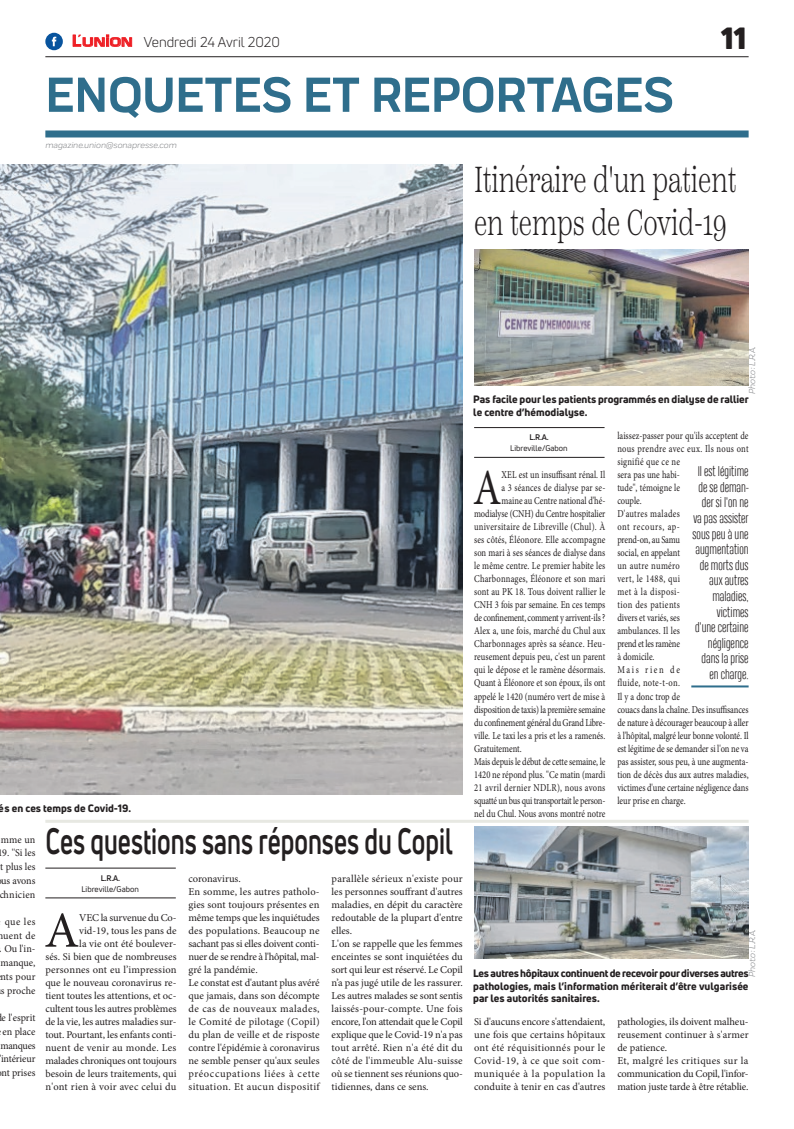
<style>
.page{position:relative;width:794px;height:1129px;background:#fff}
.page>*{position:absolute;margin:0;border:0;box-sizing:border-box;transform-origin:0 0}
.t1{font:700 51px "Praktika";color:#2f6e8c}
.t2{font:50.5px "Minion Pro";color:#231f20;scale:.81 1}
.t3{font:50.5px "Minion Pro";color:#231f20}
.t4{font:300 36px/43.2px "Scotch Text";color:#231f20;scale:.71 1}
.t5{font:700 36px "Uni Neue";color:#231f20;scale:.69 1}
.t6{font:900 30px "Uni Neue";color:#231f20}
.t7{font:14px "Uni Neue";color:#231f20}
.t8{font:300 13px/15.6px "Heading Compressed Pro";color:#231f20;text-align:right}
.t9{font:10.5px/13px "Minion Pro";color:#231f20}
.t10{font:10.5px/13px "Minion Pro";color:#231f20;scale:.81 1}
.t11{font:800 10.5px/12.6px "Uni Neue";color:#231f20}
.t12{font:10.5px/13.7px "Minion Pro";color:#231f20;text-align:justify;scale:.96 1}
.t13{font:10.5px "Minion Pro";letter-spacing:.02em;color:#231f20;scale:.81 1}
.t14{font:10.5px "Minion Pro";letter-spacing:-.025em;color:#231f20;scale:.81 1}
.t15{font:10.5px "Minion Pro";letter-spacing:.03em;color:#231f20;scale:.81 1}
.t16{font:10.5px "Minion Pro";letter-spacing:-.02em;color:#231f20;scale:.81 1}
.t17{font:italic 9px "Praktika";color:#818386}
.t18{font:8px "Uni Neue";color:#231f20}
.t19{font:700 8px "Uni Neue";color:#231f20}
.s1{font-family:"Eurostile";font-weight:600;font-size:15px;color:#ee1d23}
.s2{font-family:"Eurostile";font-weight:600;font-size:11.4px;color:#ee1d23}
</style>
<div class="page">
<hr style="left:45px;top:56px;width:703px;height:1px;background:#231f20">
<div style="left:45px;top:130px;width:703px;height:7px;background:#2f6e8c"></div>
<svg style="left:72px;top:34px;width:60px;height:13px"></svg>
<div style="left:45px;top:33px;width:18px;height:17px;background:#08549e;border-radius:50%"></div>
<svg style="left:52px;top:37px;width:4px;height:9px"></svg>
<hr style="left:474px;top:457px;width:130px;height:1px;background:#231f20">
<hr style="left:474px;top:427px;width:130px;height:1px;background:#231f20">
<hr style="left:691px;top:685px;width:57px;height:2px;background:#2f6e8c">
<img style="left:474px;top:249px;width:274px;height:137px">
<hr style="left:45px;top:819px;width:703px;height:3px;background:#e7e8e2">
<hr style="left:45px;top:897px;width:131px;height:1px;background:#231f20">
<hr style="left:45px;top:867px;width:131px;height:1px;background:#231f20">
<img style="left:474px;top:826px;width:274px;height:132px">
<img style="left:0;top:164px;width:463px;height:630px">
<h3 class="t7" style="left:72px;top:33px;width:209px"><span class="s1">L</span><span class="s2">UNION</span> Vendredi 24 Avril 2020</h3>
<h3 class="t6" style="left:721px;top:17px;width:27px">11</h3>
<h1 class="t1" style="left:45px;top:54px;width:630px">ENQUETES ET REPORTAGES</h1>
<p class="t17" style="left:45px;top:139px;width:133px">magazine.union@sonapresse.com</p>
<h3 class="t4" style="left:474px;top:158px;width:371px">Itinéraire d'un patient en temps de Covid-19</h3>
<p class="t11" style="left:-1px;top:802px;width:134px">és en ces temps de Covid-19.</p>
<p class="t12" style="left:1px;top:832px;width:37px">mme un</p>
<p class="t12" style="left:-1px;top:846px;width:39px">9. ''Si les t plus les us avons chnicien</p>
<p class="t12" style="left:-2px;top:914px;width:41px;text-align:right">que les nuent de . Ou l'in&shy;manque, nts pour s proche</p>
<p class="t12" style="left:-1px;top:1010px;width:39px;text-align:center">e l'esprit en place manques 'intérieur nt prises</p>
<h3 class="t5" style="left:45px;top:818px;width:592px">Ces questions sans réponses du Copil</h3>
<p class="t19" style="left:101px;top:873px;width:21px">L.R.A.</p>
<p class="t18" style="left:82px;top:883px;width:59px">Libreville/Gabon</p>
<p class="t9" style="left:188px;top:871px;width:133px">coronavirus.<br>En somme, les autres patholo&shy;gies sont toujours présentes en même temps que les inquiétudes des populations. Beaucoup ne sachant pas si elles doivent conti&shy;nuer de se rendre à l'hôpital, mal&shy;gré la pandémie.<br>Le constat est d'autant plus avéré que jamais, dans son décompte de cas de nouveaux malades, le Comité de pilotage (Copil) du plan de veille et de risposte contre l'épidémie à coronavirus ne semble penser qu'aux seules préoccupations liées à cette situation. Et aucun dispositif</p>
<p class="t9" style="left:332px;top:871px;width:133px">parallèle sérieux n'existe pour les personnes souffrant d'autres maladies, en dépit du caractère redoutable de la plupart d'entre elles.<br>L'on se rappelle que les femmes enceintes se sont inquiétées du sort qui leur est réservé. Le Copil n’a pas jugé utile de les rassurer.<br>Les autres malades se sont sentis laissés-pour-compte. Une fois encore, l'on attendait que le Copil explique que le Covid-19 n'a pas tout arrêté. Rien n'a été dit du côté de l'immeuble Alu-suisse où se tiennent ses réunions quo&shy;tidiennes, dans ce sens.</p>
<h2 class="t3" style="left:44px;top:896px;width:36px">A</h2>
<p class="t9" style="left:45px;top:910px;width:133px;text-align:right">VEC la survenue du Co-<br>vid-19, tous les pans de<br>la vie ont été boulever-<br>sés. Si bien que de nombreuses personnes ont eu l’impression que le nouveau coronavirus re&shy;tient toutes les attentions, et oc&shy;cultent tous les autres problèmes de la vie, les autres maladies sur&shy;tout. Pourtant, les enfants conti&shy;nuent de venir au monde. Les malades chroniques ont toujours besoin de leurs traitements, qui n'ont rien à voir avec celui du</p>
<p class="t17" style="left:746px;top:394px;width:49px;rotate:-90deg">Photo : L.R.A.</p>
<p class="t11" style="left:473px;top:392px;width:277px">Pas facile pour les patients programmés en dialyse de rallier le centre d’hémodialyse.</p>
<p class="t19" style="left:529px;top:432px;width:21px">L.R.A.</p>
<p class="t18" style="left:510px;top:443px;width:59px">Libreville/Gabon</p>
<h2 class="t2" style="left:473px;top:454px;width:36px">A</h2>
<p class="t10" style="left:501px;top:468px;width:130px">XEL est un insuffisant rénal. Il</p>
<p class="t13" style="left:501px;top:481px;width:130px">a 3 séances de dialyse par se-</p>
<p class="t10" style="left:501px;top:494px;width:130px">maine au Centre national d'hé-</p>
<p class="t10" style="left:474px;top:507px;width:163px">modialyse (CNH) du Centre hospitalier</p>
<p class="t15" style="left:474px;top:520px;width:163px">universitaire de Libreville (Chul). À</p>
<p class="t13" style="left:474px;top:533px;width:164px">ses côtés, Éléonore. Elle accompagne</p>
<p class="t10" style="left:474px;top:546px;width:163px">son mari à ses séances de dialyse dans</p>
<p class="t10" style="left:474px;top:559px;width:163px">le même centre. Le premier habite les</p>
<p class="t13" style="left:474px;top:572px;width:163px">Charbonnages, Éléonore et son mari</p>
<p class="t10" style="left:474px;top:585px;width:164px">sont au PK 18. Tous doivent rallier le</p>
<p class="t10" style="left:474px;top:598px;width:164px">CNH 3 fois par semaine. En ces temps</p>
<p class="t14" style="left:474px;top:611px;width:163px">de confinement, comment y arrivent-ils ?</p>
<p class="t10" style="left:474px;top:624px;width:163px">Alex a, une fois, marché du Chul aux</p>
<p class="t13" style="left:474px;top:637px;width:163px">Charbonnages après sa séance. Heu-</p>
<p class="t10" style="left:474px;top:650px;width:164px">reusement depuis peu, c'est un parent</p>
<p class="t10" style="left:474px;top:663px;width:164px">qui le dépose et le ramène désormais.</p>
<p class="t10" style="left:474px;top:676px;width:163px">Quant à Éléonore et son époux, ils ont</p>
<p class="t10" style="left:474px;top:689px;width:163px">appelé le 1420 (numéro vert de mise à</p>
<p class="t16" style="left:474px;top:702px;width:163px">disposition de taxis) la première semaine</p>
<p class="t14" style="left:474px;top:715px;width:163px">du confinement général du Grand Libre-</p>
<p class="t10" style="left:474px;top:728px;width:163px">ville. Le taxi les a pris et les a ramenés.</p>
<p class="t10" style="left:474px;top:741px;width:60px">Gratuitement.</p>
<p class="t10" style="left:474px;top:754px;width:163px">Mais depuis le début de cette semaine, le</p>
<p class="t10" style="left:474px;top:767px;width:163px">1420 ne répond plus. ''Ce matin (mardi</p>
<p class="t15" style="left:474px;top:780px;width:163px">21 avril dernier NDLR), nous avons</p>
<p class="t14" style="left:474px;top:793px;width:163px">squatté un bus qui transportait le person-</p>
<p class="t10" style="left:474px;top:806px;width:163px">nel du Chul. Nous avons montré notre</p>
<p class="t10" style="left:617px;top:429px;width:164px">laissez-passer pour qu'ils acceptent de nous prendre avec eux. Ils nous ont signifié que ce ne<br>sera pas une habi-<br>tude'', témoigne le<br>couple.<br>D'autres malades<br>ont recours, ap-<br>prend-on, au Samu<br>social, en appelant<br>un autre numéro<br>vert, le 1488, qui<br>met à la disposi-<br>tion des patients<br>divers et variés, ses<br>ambulances. Il les<br>prend et les ramène<br>à domicile.<br>Mais rien de<br>fluide, note-t-on.<br>Il y a donc trop de<br>couacs dans la chaîne. Des insuffisances de nature à décourager beaucoup à aller à l'hôpital, malgré leur bonne volonté. Il est légitime de se demander si l'on ne va pas assister, sous peu, à une augmenta&shy;tion de décès dus aux autres maladies, victimes d'une certaine négligence dans leur prise en charge.</p>
<p class="t8" style="left:692px;top:465px;width:58px">Il est légitime de se deman&shy;der si l'on ne va pas assister sous peu à une augmentation de morts dus aux autres maladies, victimes<br>d'une certaine négligence dans la prise en charge.</p>
<p class="t17" style="left:746px;top:976px;width:49px;rotate:-90deg">Photo : L.R.A.</p>
<p class="t11" style="left:473px;top:966px;width:277px;text-align:justify">Les autres hôpitaux continuent de recevoir pour diverses autres pathologies, mais l’information mériterait d’être vulgarisée par les autorités sanitaires.</p>
<p class="t9" style="left:474px;top:1014px;width:133px;text-align:justify">Si d'aucuns encore s'attendaient, une fois que certains hôpitaux ont été réquisitionnés pour le Covid-19, à ce que soit com&shy;muniquée à la population la conduite à tenir en cas d'autres</p>
<p class="t9" style="left:617px;top:1014px;width:133px">pathologies, ils doivent malheu&shy;reusement continuer à s'armer de patience.<br>Et, malgré les critiques sur la communication du Copil, l'infor&shy;mation juste tarde à être rétablie.</p>
</div>
